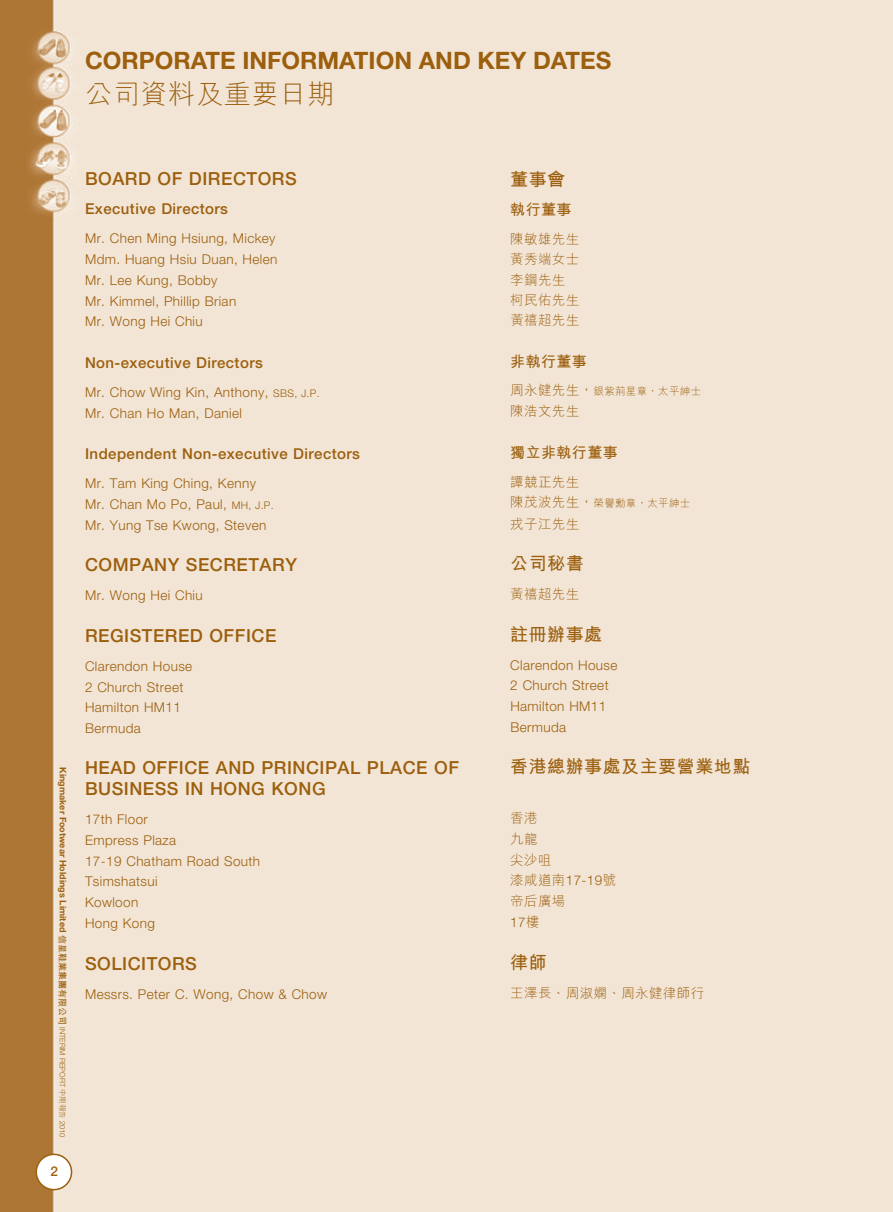
<style>
.page{position:relative;width:893px;height:1212px;background:#f2e5d6}
.page>*{position:absolute;margin:0;border:0;box-sizing:border-box;transform-origin:0 0}
.t1{font:300 27px "M Hei HK";letter-spacing:.03em;color:#9c5f0d}
.t2{font:700 24px "Helvetica Neue LT Std";color:#9c5f0d}
.t3{font:500 18px/20.7px "Helvetica Neue LT Std";letter-spacing:.03em;color:#9c5f0d}
.t4{font:700 18px "M Hei HK";letter-spacing:.03em;color:#9c5f0d}
.t5{font:500 15px "Helvetica Neue LT Std";letter-spacing:.03em;color:#9c5f0d}
.t6{font:700 15px "M Hei HK";letter-spacing:.03em;color:#9c5f0d}
.t7{font:300 13.5px/20.7px "Helvetica Neue LT Std";letter-spacing:.03em;color:#9c5f0d}
.t8{font:300 13.5px/20.2px "M Hei HK";letter-spacing:.03em;color:#9c5f0d}
.t9{font:500 13.5px "Helvetica Neue LT Std";color:#9c5f0d}
.t10{font:300 10.5px "M Hei HK";letter-spacing:.03em;color:#9c5f0d}
.t11{font:700 9px "Helvetica Neue LT Std";color:#9c5f0d}
.s1{font-family:"M Hei HK"}
.s2{font-weight:300;font-size:7.5px}
.s3{font-family:"M Hei HK";font-weight:300;font-size:7.5px}
.s4{font-size:10.5px}
.s5{font-size:13.5px}
.s6{font-family:"Helvetica Neue LT Std"}
</style>
<div class="page">
<div style="left:36px;top:1154px;width:36px;height:35px;background:#fff;border-radius:50%"></div>
<div style="left:36px;top:1153px;width:36px;height:37px;border:2px solid #9c5f0d;border-radius:50%"></div>
<h2 class="t2" style="left:85px;top:46px;width:528px">CORPORATE INFORMATION AND KEY DATES</h2>
<h1 class="t1" style="left:85px;top:75px;width:251px">公司資料及重要日期</h1>
<p class="t11" style="left:68px;top:767px;width:372px;rotate:90deg">Kingmaker Footwear Holdings Limited <span class="s1">信星鞋業集團有限公司</span> <span class="s2">INTERIM REPORT</span> <span class="s3">中期報告</span> <span class="s2">2010</span></p>
<p class="t9" style="left:51px;top:1163px;width:9px">2</p>
<h3 class="t3" style="left:85px;top:168px;width:213px">BOARD OF DIRECTORS</h3>
<p class="t5" style="left:85px;top:200px;width:145px">Executive Directors</p>
<p class="t7" style="left:85px;top:228px;width:194px">Mr. Chen Ming Hsiung, Mickey<br>Mdm. Huang Hsiu Duan, Helen<br>Mr. Lee Kung, Bobby<br>Mr. Kimmel, Phillip Brian<br>Mr. Wong Hei Chiu</p>
<p class="t5" style="left:85px;top:353px;width:179px">Non-executive Directors</p>
<p class="t7" style="left:85px;top:381px;width:236px">Mr. Chow Wing Kin, Anthony, <span class="s4">SBS, J.P.<br></span>Mr. Chan Ho Man, Daniel</p>
<p class="t5" style="left:85px;top:445px;width:276px">Independent Non-executive Directors</p>
<p class="t7" style="left:85px;top:473px;width:190px">Mr. Tam King Ching, Kenny<br>Mr. Chan Mo Po, Paul, <span class="s4">MH, J.P.<br></span>Mr. Yung Tse Kwong, Steven</p>
<h3 class="t3" style="left:85px;top:554px;width:213px">COMPANY SECRETARY</h3>
<p class="t7" style="left:85px;top:585px;width:119px">Mr. Wong Hei Chiu</p>
<h3 class="t3" style="left:85px;top:625px;width:193px">REGISTERED OFFICE</h3>
<p class="t7" style="left:85px;top:655px;width:109px">Clarendon House<br>2 Church Street<br>Hamilton HM11<br>Bermuda</p>
<h3 class="t3" style="left:85px;top:757px;width:375px">HEAD OFFICE AND PRINCIPAL PLACE OF<br>BUSINESS IN HONG KONG</h3>
<p class="t7" style="left:85px;top:809px;width:177px">17th Floor<br>Empress Plaza<br>17-19 Chatham Road South<br>Tsimshatsui<br>Kowloon<br>Hong Kong</p>
<h3 class="t3" style="left:85px;top:953px;width:113px">SOLICITORS</h3>
<p class="t7" style="left:85px;top:984px;width:244px">Messrs. Peter C. Wong, Chow &amp; Chow</p>
<h3 class="t4" style="left:510px;top:166px;width:57px">董事會</h3>
<p class="t6" style="left:510px;top:199px;width:63px">執行董事</p>
<p class="t8" style="left:510px;top:229px;width:71px">陳敏雄先生黃秀端女士李鋼先生柯民佑先生黃禧超先生</p>
<p class="t6" style="left:510px;top:350px;width:78px">非執行董事</p>
<p class="t10" style="left:510px;top:384px;width:192px"><span class="s5">周永健先生，</span>銀紫荊星章，太平紳士</p>
<p class="t8" style="left:510px;top:401px;width:71px">陳浩文先生</p>
<p class="t6" style="left:510px;top:441px;width:109px">獨立非執行董事</p>
<p class="t8" style="left:510px;top:471px;width:71px">譚競正先生</p>
<p class="t10" style="left:510px;top:496px;width:182px"><span class="s5">陳茂波先生，</span>榮譽勳章，太平紳士</p>
<p class="t8" style="left:510px;top:513px;width:71px">戎子江先生</p>
<h3 class="t4" style="left:510px;top:550px;width:75px">公司秘書</h3>
<p class="t8" style="left:510px;top:583px;width:71px">黃禧超先生</p>
<h3 class="t4" style="left:510px;top:621px;width:94px">註冊辦事處</h3>
<p class="t7" style="left:510px;top:654px;width:109px">Clarendon House<br>2 Church Street<br>Hamilton HM11<br>Bermuda</p>
<h3 class="t4" style="left:510px;top:753px;width:242px">香港總辦事處及主要營業地點</h3>
<p class="t8" style="left:510px;top:807px;width:107px;line-height:20.7px">香港<br>九龍<br>尖沙咀<br>漆咸道南<span class="s6">17-19</span>號帝后廣場</p>
<p class="t7" style="left:510px;top:911px;width:31px">17<span class="s1">樓</span></p>
<h3 class="t4" style="left:510px;top:949px;width:38px">律師</h3>
<p class="t8" style="left:510px;top:983px;width:195px">王澤長、周淑嫻、周永健律師行</p>
</div>
